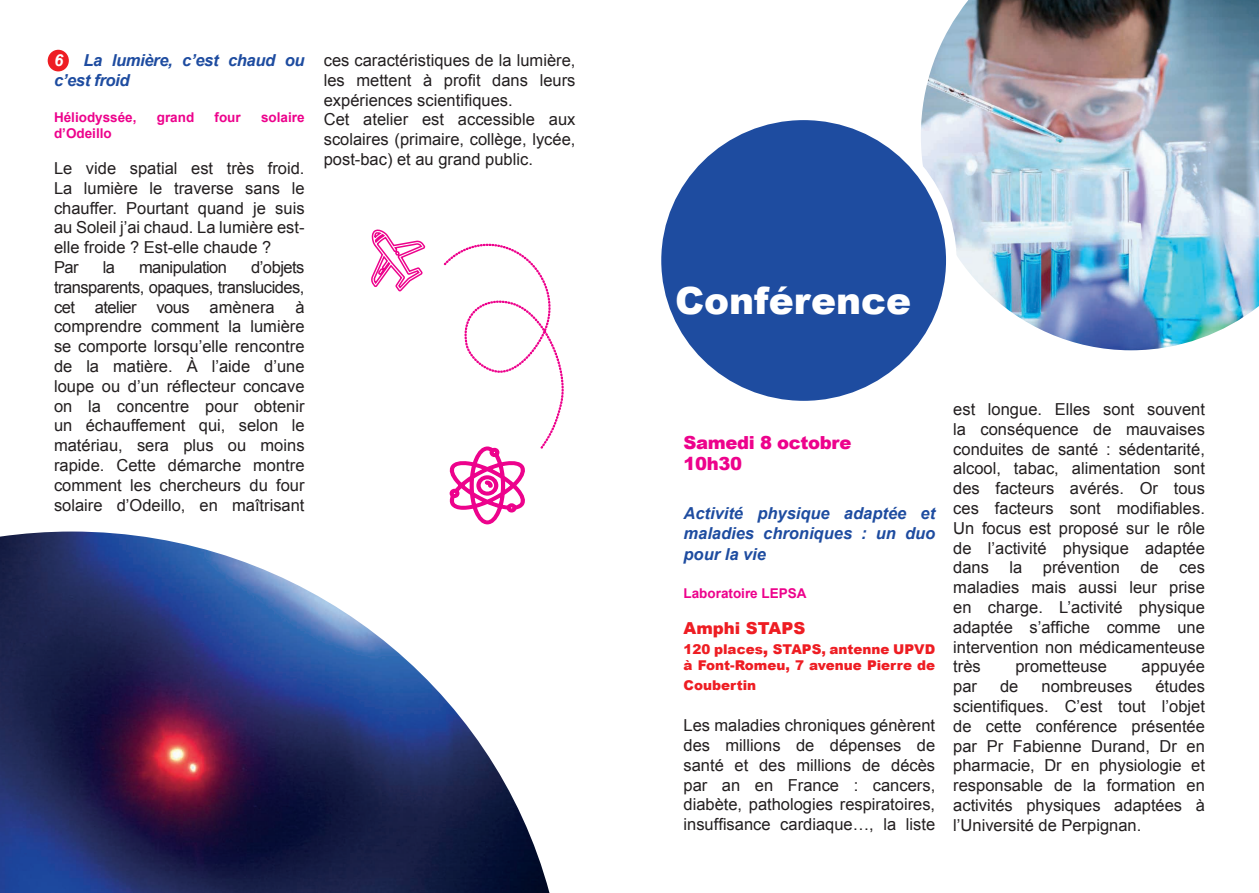
<style>
.page{position:relative;width:1259px;height:893px;background:#fff}
.page>*{position:absolute;margin:0;border:0;box-sizing:border-box;transform-origin:0 0}
.t1{font:900 37.5px "Arial";color:#fff}
.t2{font:900 18px/21.6px "Arial";letter-spacing:-.02em;color:#ed028c}
.t3{font:16.5px/19.8px "Arial";color:#231f20;text-align:justify}
.t4{font:italic 700 16.5px/19.8px "Arial";color:#1e4ca0}
.t5{font:italic 700 16.5px/19.8px "Arial";letter-spacing:-.02em;color:#1e4ca0}
.t6{font:16.5px "Arial";letter-spacing:-.03em;color:#231f20}
.t7{font:900 16.5px "Arial";color:#ee1d23}
.t8{font:900 13.5px/16.2px "Arial";color:#ee1d23}
.t9{font:700 13.5px "Arial";color:#ed028c}
.s1{color:#fff}
.s2{font-size:16.5px}
</style>
<div class="page">
<img style="left:921px;top:0;width:338px;height:350px">
<div style="left:48px;top:50px;width:21px;height:21px;background:#ee1d23;border-radius:50%"></div>
<img style="left:0;top:531px;width:549px;height:362px">
<svg style="left:443px;top:243px;width:121px;height:282px"></svg>
<div style="left:656px;top:115px;width:295px;height:291px;background:#1e4ca0;border-radius:50%"></div>
<div style="left:651px;top:110px;width:305px;height:301px;border:10px solid #fff;border-radius:50%"></div>
<svg style="left:371px;top:229px;width:55px;height:63px"></svg>
<p class="t5" style="left:54px;top:51px;width:252px"><span class="s1">6</span> La lumière, c’est chaud ou c’est froid</p>
<p class="t9" style="left:54px;top:108px;width:84px">Héliodyssée,</p>
<p class="t9" style="left:157px;top:108px;width:39px">grand</p>
<p class="t9" style="left:215px;top:108px;width:28px">four</p>
<p class="t9" style="left:261px;top:108px;width:45px">solaire</p>
<p class="t9" style="left:54px;top:124px;width:59px">d’Odeillo</p>
<p class="t3" style="left:54px;top:158px;width:252px;text-align:left">Le vide spatial est très froid.<br>La lumière le traverse sans le chauffer. Pourtant quand je suis au Soleil j’ai chaud. La lumière est&shy;elle froide ? Est-elle chaude ?<br>Par</p>
<p class="t3" style="left:54px;top:257px;width:252px;text-indent:197px">d’objets transparents, opaques, translucides, cet atelier vous amènera</p>
<p class="t3" style="left:103px;top:257px;width:14px">la</p>
<p class="t6" style="left:139px;top:256px;width:90px">manipulation</p>
<p class="t3" style="left:54px;top:297px;width:252px;text-indent:241px">à comprendre comment la lumière se comporte lorsqu’elle rencontre de la matière. À l’aide d’une loupe ou d’un réflecteur concave on la concentre pour obtenir un échauffement qui, selon le matériau, sera plus ou moins rapide. Cette démarche montre comment les chercheurs du four solaire d’Odeillo, en maîtrisant</p>
<p class="t3" style="left:324px;top:51px;width:253px;text-align:left">ces caractéristiques de la lumière, les mettent à profit dans leurs expériences scientifiques.<br>Cet atelier est accessible aux scolaires (primaire, collège, lycée, post-bac) et au grand public.</p>
<h1 class="t1" style="left:675px;top:273px;width:238px">Conférence</h1>
<p class="t2" style="left:683px;top:431px;width:169px">Samedi 8 octobre<br>10h30</p>
<p class="t4" style="left:683px;top:504px;width:253px">Activité physique adaptée et maladies chroniques : un duo</p>
<p class="t4" style="left:683px;top:545px;width:84px">pour la vie</p>
<p class="t9" style="left:683px;top:584px;width:125px">Laboratoire LEPSA</p>
<p class="t7" style="left:683px;top:616px;width:123px">Amphi STAPS</p>
<p class="t8" style="left:683px;top:640px;width:253px">120 places<span class="s2">,</span> STAPS, antenne UPVD à Font-Romeu, 7 avenue Pierre de</p>
<p class="t8" style="left:683px;top:676px;width:74px">Coubertin</p>
<p class="t3" style="left:683px;top:716px;width:253px">Les maladies chroniques génèrent des millions de dépenses de santé et des millions de décès par an en France : cancers, diabète, pathologies respiratoires, insuffisance cardiaque…, la liste</p>
<p class="t3" style="left:953px;top:399px;width:253px">est longue. Elles sont souvent la conséquence de mauvaises conduites de santé : sédentarité, alcool, tabac, alimentation sont des facteurs avérés. Or tous ces facteurs sont modifiables.<br>Un focus est proposé sur le rôle de l’activité physique adaptée dans la prévention de ces maladies mais aussi leur prise en charge. L’activité physique adaptée s’affiche comme une intervention non médicamenteuse très</p>
<p class="t3" style="left:1015px;top:657px;width:93px">prometteuse</p>
<p class="t3" style="left:1141px;top:657px;width:65px">appuyée</p>
<p class="t3" style="left:953px;top:677px;width:253px;text-indent:202px">études scientifiques. C’est tout l’objet de cette conférence présentée par Pr Fabienne Durand, Dr en pharmacie, Dr en physiologie et responsable de la formation en activités physiques adaptées à l’Université de Perpignan.</p>
<p class="t3" style="left:953px;top:677px;width:25px">par</p>
<p class="t3" style="left:1000px;top:677px;width:20px">de</p>
<p class="t3" style="left:1041px;top:677px;width:92px">nombreuses</p>
</div>
